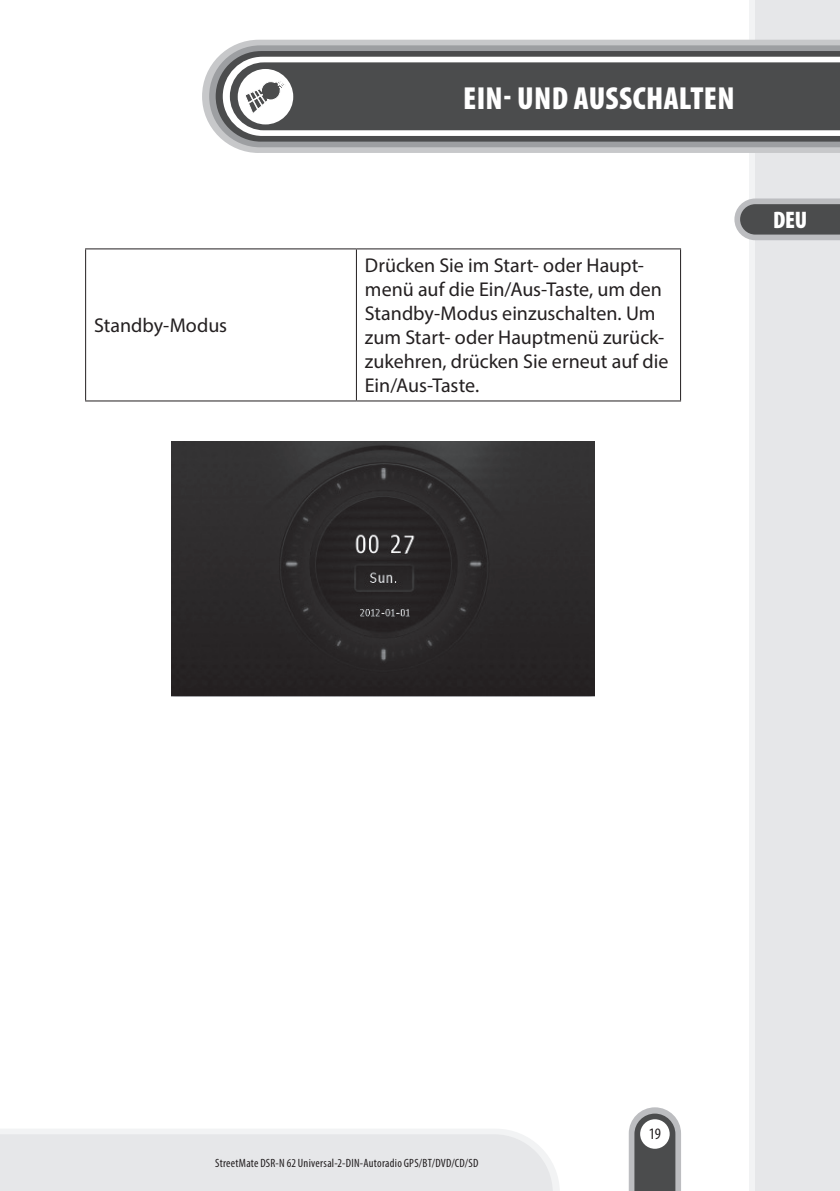
<style>
.page{position:relative;width:840px;height:1191px;background:#fff}
.page>*{position:absolute;margin:0;border:0;box-sizing:border-box;transform-origin:0 0}
.t1{font:900 condensed 32px "Myriad Pro";letter-spacing:.01em;color:#fff}
.t2{font:900 condensed 24px "Myriad Pro";color:#fff}
.t3{font:20px/24px "Myriad Pro";color:#231f20}
.t4{font:condensed 16px "Myriad Pro";color:#231f20}
.t5{font:condensed 12px "Myriad Pro";letter-spacing:.02em;color:#231f20}
</style>
<div class="page">
<div style="left:754px;top:0;width:85px;height:1191px;background:#e6e7e9"></div>
<div style="left:748px;top:0;width:6px;height:1191px;background:#f2f3f4"></div>
<svg style="left:628px;top:1107px;width:52px;height:84px"></svg>
<svg style="left:202px;top:40px;width:637px;height:113px;background:#cccdcf"></svg>
<svg style="left:209px;top:45px;width:630px;height:102px;background:#a5a7a9"></svg>
<svg style="left:215px;top:51px;width:624px;height:91px;background:#5b5c5d"></svg>
<svg style="left:223px;top:57px;width:616px;height:79px"></svg>
<div style="left:230px;top:62px;width:609px;height:68px;background:#4b4c4d"></div>
<div style="left:237px;top:69px;width:56px;height:55px;background:#fff;border-radius:50%"></div>
<svg style="left:246px;top:81px;width:39px;height:32px"></svg>
<svg style="left:0;top:1129px;width:559px;height:62px;background:#e7e8ea"></svg>
<svg style="left:734px;top:198px;width:105px;height:42px;background:#757677"></svg>
<svg style="left:86px;top:249px;width:593px;height:151px"></svg>
<hr style="left:85px;top:249px;width:1px;height:151px;background:#231f20">
<hr style="left:679px;top:249px;width:1px;height:151px;background:#231f20">
<hr style="left:85px;top:400px;width:271px;height:1px;background:#231f20">
<hr style="left:356px;top:400px;width:324px;height:1px;background:#231f20">
<hr style="left:85px;top:248px;width:271px;height:1px;background:#231f20">
<hr style="left:356px;top:248px;width:324px;height:1px;background:#231f20">
<hr style="left:356px;top:249px;width:1px;height:151px;background:#231f20">
<img style="left:171px;top:441px;width:423px;height:255px">
<p class="t3" style="left:94px;top:313px;width:134px">Standby-Modus</p>
<h1 class="t1" style="left:463px;top:80px;width:273px">EIN- UND AUSSCHALTEN</h1>
<p class="t3" style="left:365px;top:253px;width:305px">Drücken Sie im Start- oder Haupt&shy;menü auf die Ein/Aus-Taste, um den<br>Standby-Modus einzuschalten. Um zum Start- oder Hauptmenü zurück&shy;zukehren, drücken Sie erneut auf die<br>Ein/Aus-Taste.</p>
<p class="t2" style="left:772px;top:207px;width:36px">DEU</p>
<p class="t5" style="left:215px;top:1155px;width:264px">StreetMate DSR-N 62 Universal-2-DIN-Autoradio GPS/BT/DVD/CD/SD</p>
<p class="t4" style="left:648px;top:1123px;width:13px">19</p>
</div>
